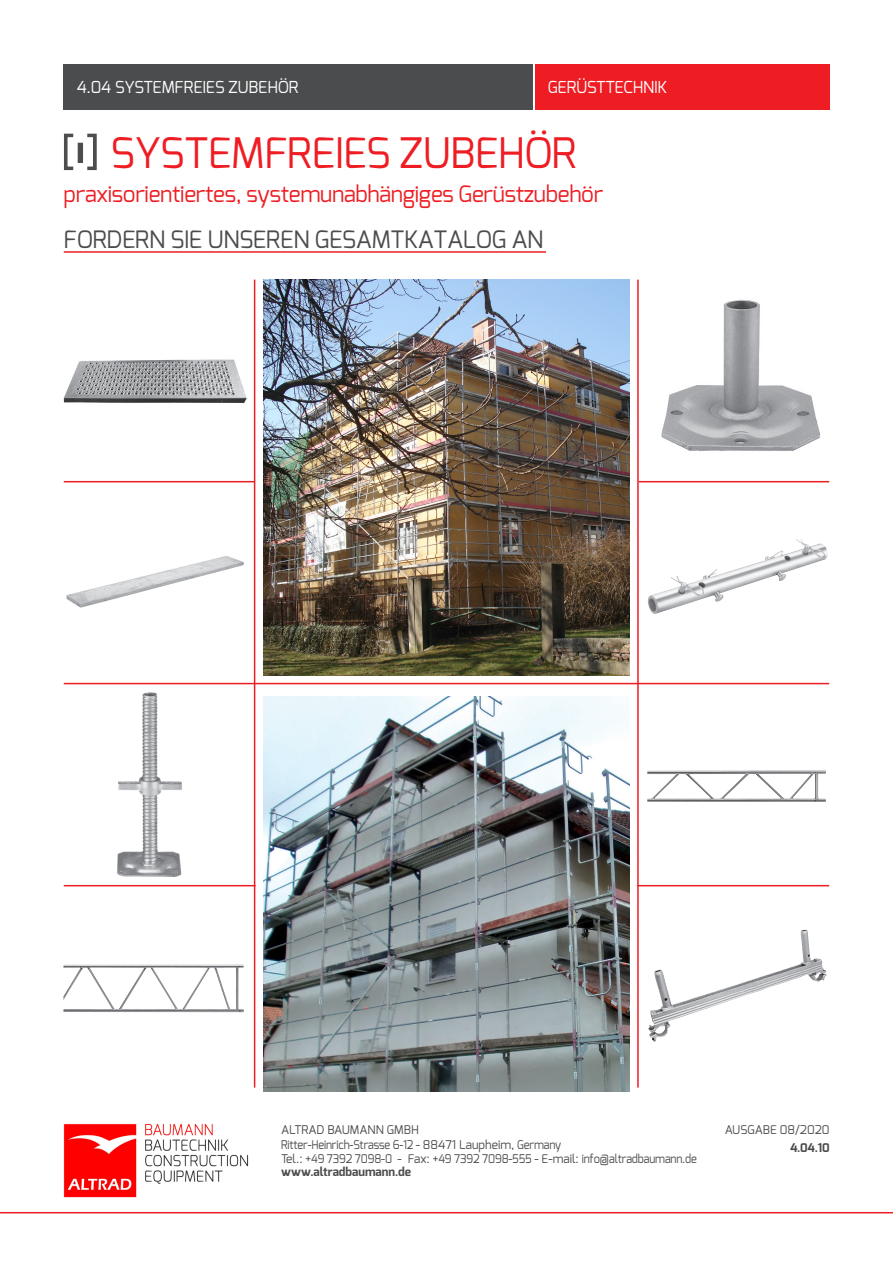
<style>
.page{position:relative;width:893px;height:1263px;background:#fff}
.page>*{position:absolute;margin:0;border:0;box-sizing:border-box;transform-origin:0 0}
.t1{font:42px "Exo";letter-spacing:-.015em;color:#ee1d23}
.t2{font:24px "Exo";letter-spacing:-.015em;color:#4b4c4d}
.t3{font:22.5px "Exo";letter-spacing:-.015em;color:#ee1d23}
.t4{font:16.5px "Exo";letter-spacing:-.015em;color:#fff}
.t5{font:12px/14.4px "Exo";letter-spacing:-.015em;color:#4b4c4d}
.t6{font:700 12px "Exo";color:#4b4c4d}
</style>
<div class="page">
<img style="left:63px;top:1123px;width:186px;height:75px">
<div style="left:64px;top:64px;width:469px;height:45px;background:#4b4c4d"></div>
<div style="left:535px;top:64px;width:294px;height:45px;background:#ee1d23"></div>
<img style="left:64px;top:133px;width:33px;height:38px">
<hr style="left:0;top:1212px;width:893px;height:1px;background:#ee1d23">
<img style="left:63px;top:964px;width:181px;height:48px">
<hr style="left:254px;top:280px;width:1px;height:807px;background:#ee1d23">
<hr style="left:637px;top:280px;width:2px;height:807px;background:#ee1d23">
<hr style="left:64px;top:481px;width:190px;height:1px;background:#ee1d23">
<hr style="left:64px;top:885px;width:192px;height:1px;background:#ee1d23">
<hr style="left:637px;top:885px;width:192px;height:1px;background:#ee1d23">
<img style="left:66px;top:556px;width:178px;height:52px">
<img style="left:63px;top:359px;width:183px;height:44px">
<img style="left:648px;top:929px;width:179px;height:113px">
<img style="left:647px;top:770px;width:179px;height:32px">
<hr style="left:64px;top:683px;width:765px;height:1px;background:#ee1d23">
<hr style="left:639px;top:481px;width:190px;height:1px;background:#ee1d23">
<img style="left:661px;top:299px;width:159px;height:152px">
<img style="left:117px;top:694px;width:65px;height:183px">
<img style="left:648px;top:539px;width:180px;height:75px">
<img style="left:263px;top:280px;width:366px;height:395px">
<img style="left:264px;top:696px;width:365px;height:396px">
<hr style="left:64px;top:251px;width:482px;height:2px;background:#ee1d23">
<h3 class="t4" style="left:77px;top:76px;width:223px">4.04 SYSTEMFREIES ZUBEHÖR</h3>
<h1 class="t1" style="left:111px;top:126px;width:468px">SYSTEMFREIES ZUBEHÖR</h1>
<h3 class="t3" style="left:64px;top:179px;width:541px">praxisorientiertes, systemunabhängiges Gerüstzubehör</h3>
<h2 class="t2" style="left:64px;top:224px;width:481px">FORDERN SIE UNSEREN GESAMTKATALOG AN</h2>
<h3 class="t4" style="left:548px;top:76px;width:121px">GERÜSTTECHNIK</h3>
<p class="t5" style="left:281px;top:1122px;width:417px">ALTRAD BAUMANN GMBH<br>Ritter-Heinrich-Strasse 6-12 - 88471 Laupheim, Germany<br>Tel.: +49 7392 7098-0 - Fax: +49 7392 7098-555 - E-mail: info@altradbaumann.de</p>
<p class="t6" style="left:281px;top:1164px;width:131px">www.altradbaumann.de</p>
<p class="t5" style="left:725px;top:1122px;width:106px">AUSGABE 08/2020</p>
<p class="t6" style="left:790px;top:1140px;width:41px">4.04.10</p>
</div>
